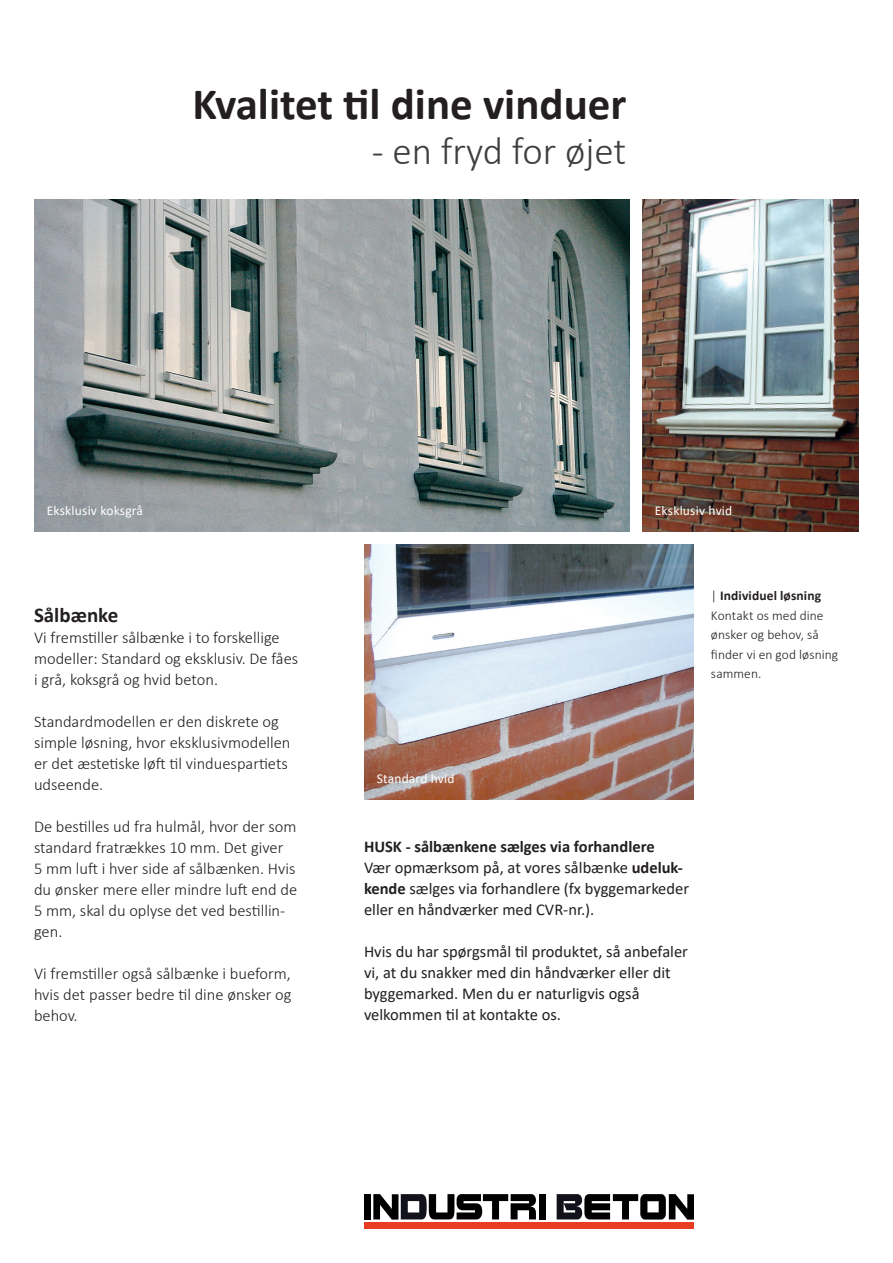
<style>
.page{position:relative;width:893px;height:1263px;background:#fff}
.page>*{position:absolute;margin:0;border:0;box-sizing:border-box;transform-origin:0 0}
.t1{font:700 45px "Calibri";color:#231f20}
.t2{font:300 39px "Calibri";color:#3e3e3f}
.t3{font:700 21px "Calibri";color:#231f20}
.t4{font:300 16.5px/21px "Calibri";color:#231f20}
.t5{font:16.5px/21px "Calibri";color:#231f20}
.t6{font:300 13.5px/19.5px "Calibri";letter-spacing:.005em;color:#231f20}
.t7{font:13.5px "Calibri";letter-spacing:.015em;color:#fff}
.s1{font-weight:700}
</style>
<div class="page">
<img style="left:34px;top:200px;width:595px;height:331px">
<img style="left:642px;top:200px;width:217px;height:331px">
<img style="left:364px;top:544px;width:330px;height:255px">
<div style="left:364px;top:1222px;width:330px;height:7px;background:#e93d23"></div>
<div style="left:364px;top:1194px;width:7px;height:25px;background:#000001"></div>
<div style="left:539px;top:1194px;width:7px;height:25px;background:#000001"></div>
<svg style="left:557px;top:1194px;width:137px;height:25px"></svg>
<svg style="left:373px;top:1194px;width:163px;height:25px"></svg>
<h1 class="t1" style="left:192px;top:72px;width:436px">Kvalitet til dine vinduer</h1>
<h2 class="t2" style="left:372px;top:127px;width:256px">- en fryd for øjet</h2>
<p class="t7" style="left:47px;top:501px;width:98px">Eksklusiv koksgrå</p>
<p class="t7" style="left:655px;top:501px;width:79px">Eksklusiv hvid</p>
<p class="t3" style="left:34px;top:600px;width:86px">Sålbænke</p>
<p class="t4" style="left:34px;top:626px;width:266px">Vi fremstiller sålbænke i to forskellige modeller: Standard og eksklusiv. De fåes i grå, koksgrå og hvid beton.</p>
<p class="t4" style="left:34px;top:710px;width:258px">Standardmodellen er den diskrete og simple løsning, hvor eksklusivmodellen er det æstetiske løft til vinduespartiets udseende.</p>
<p class="t4" style="left:34px;top:815px;width:265px">De bestilles ud fra hulmål, hvor der som standard fratrækkes 10 mm. Det giver<br>5 mm luft i hver side af sålbænken. Hvis du ønsker mere eller mindre luft end de<br>5 mm, skal du oplyse det ved bestillin&shy;gen.</p>
<p class="t4" style="left:34px;top:962px;width:259px;text-align:justify">Vi fremstiller også sålbænke i bueform, hvis det passer bedre til dine ønsker og behov.</p>
<p class="t6" style="left:711px;top:586px;width:129px">| <span class="s1">Individuel løsning<br></span>Kontakt os med dine ønsker og behov, så finder vi en god løsning sammen.</p>
<p class="t7" style="left:377px;top:769px;width:79px">Standard hvid</p>
<p class="t5" style="left:364px;top:835px;width:327px"><span class="s1">HUSK - sålbænkene sælges via forhandlere<br></span>Vær opmærksom på, at vores sålbænke <span class="s1">udeluk&shy;kende</span> sælges via forhandlere (fx byggemarkeder eller en håndværker med CVR-nr.).</p>
<p class="t5" style="left:364px;top:940px;width:325px">Hvis du har spørgsmål til produktet, så anbefaler vi, at du snakker med din håndværker eller dit byggemarked. Men du er naturligvis også velkommen til at kontakte os.</p>
</div>
